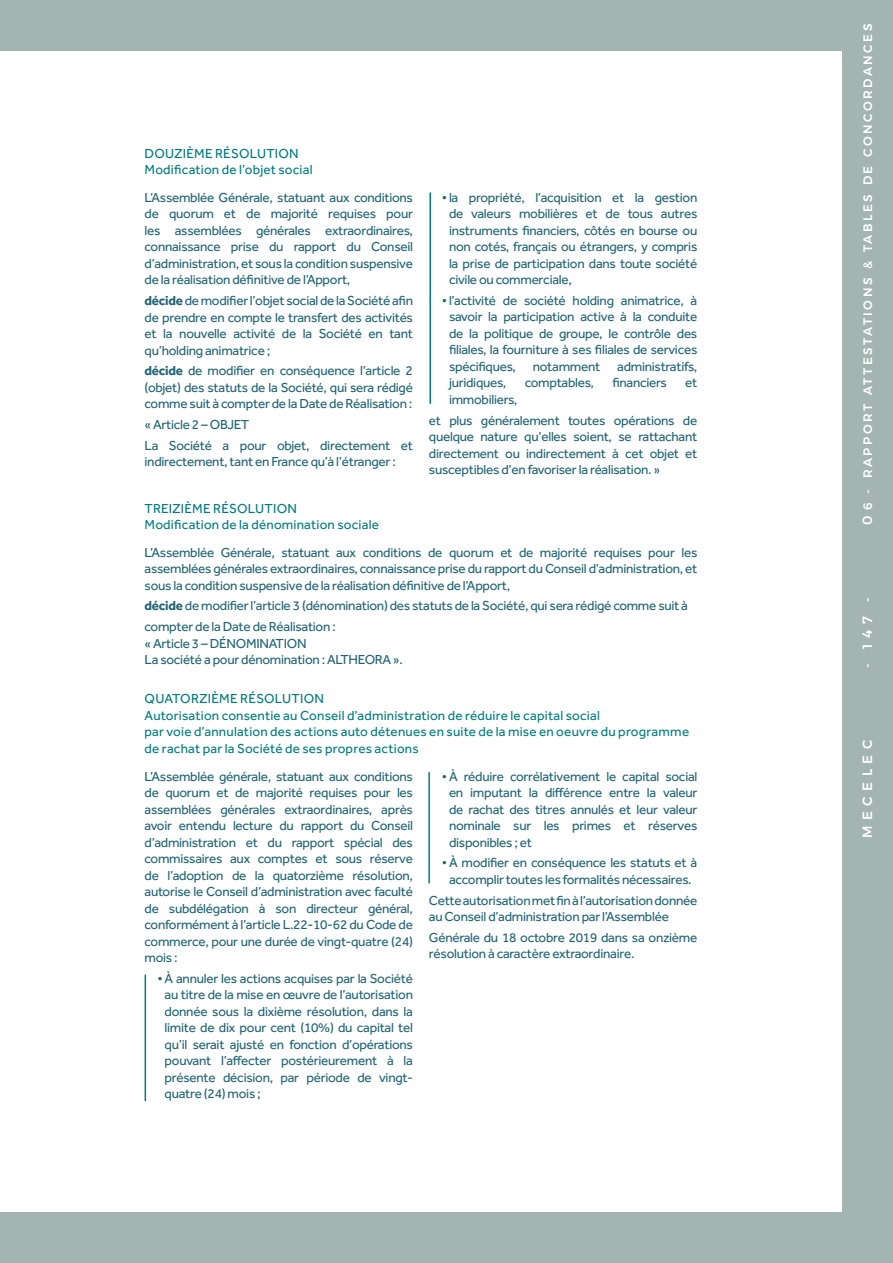
<style>
.page{position:relative;width:893px;height:1263px;background:#a4b4b2}
.page>*{position:absolute;margin:0;border:0;box-sizing:border-box;transform-origin:0 0}
.t1{font:13.5px/16.5px "Effra";letter-spacing:-.02em;color:#206374;text-align:justify}
.t2{font:13.5px/16.5px "Effra";letter-spacing:.015em;color:#017b7f}
.t3{font:500 13.5px "Montserrat";letter-spacing:.4em;color:#fff}
.t4{font:500 12.3px "Montserrat";letter-spacing:.21em;color:#fff}
.s1{font-weight:700}
.s2{font-size:13.5px}
</style>
<div class="page">
<div style="left:0;top:51px;width:842px;height:1161px;background:#fff"></div>
<hr style="left:429px;top:193px;width:2px;height:210px;background:#017b7f">
<hr style="left:428px;top:772px;width:2px;height:111px;background:#017b7f">
<hr style="left:145px;top:975px;width:1px;height:126px;background:#017b7f">
<p class="t2" style="left:145px;top:145px;width:170px">DOUZIÈME RÉSOLUTION<br>Modification de l’objet social</p>
<p class="t1" style="left:145px;top:189px;width:270px">L’Assemblée Générale, statuant aux conditions de quorum et de majorité requises pour les assemblées générales extraordinaires, connaissance prise du rapport du Conseil d’administration, et sous la condition suspensive de la réalisation définitive de l’Apport,</p>
<p class="t1" style="left:145px;top:292px;width:270px"><span class="s1">décide</span> de modifier l’objet social de la Société afin de prendre en compte le transfert des activités et la nouvelle activité de la Société en tant qu’holding animatrice ;</p>
<p class="t1" style="left:145px;top:362px;width:270px"><span class="s1">décide</span> de modifier en conséquence l’article 2 (objet) des statuts de la Société, qui sera rédigé comme suit à compter de la Date de Réalisation :</p>
<p class="t1" style="left:145px;top:414px;width:270px;line-height:20.7px">«Article 2 – OBJET<br>La Société a pour objet, directement et</p>
<p class="t1" style="left:145px;top:453px;width:253px">indirectement, tant en France qu’à l’étranger :</p>
<p class="t2" style="left:145px;top:500px;width:236px">TREIZIÈME RÉSOLUTION<br>Modification de la dénomination sociale</p>
<p class="t1" style="left:449px;top:189px;width:250px;text-indent:-7px">• la propriété, l’acquisition et la gestion de valeurs mobilières et de tous autres instruments financiers, côtés en bourse ou non cotés, français ou étrangers, y compris la prise de participation dans toute société civile ou commerciale,</p>
<p class="t1" style="left:449px;top:292px;width:250px;text-indent:-7px">• l’activité de société holding animatrice, à savoir la participation active à la conduite de la politique de groupe, le contrôle des filiales, la fourniture à ses filiales de services spécifiques,</p>
<p class="t1" style="left:533px;top:358px;width:69px">notamment</p>
<p class="t1" style="left:617px;top:358px;width:82px">administratifs,</p>
<p class="t1" style="left:449px;top:375px;width:59px">juridiques,</p>
<p class="t1" style="left:525px;top:375px;width:71px">comptables,</p>
<p class="t1" style="left:612px;top:375px;width:56px">financiers</p>
<p class="t1" style="left:685px;top:375px;width:14px">et</p>
<p class="t1" style="left:429px;top:389px;width:270px;line-height:20.7px;text-indent:20px">immobiliers,<br>et plus généralement toutes opérations de</p>
<p class="t1" style="left:429px;top:428px;width:270px">quelque nature qu’elles soient, se rattachant directement ou indirectement à cet objet et susceptibles d’en favoriser la réalisation.»</p>
<p class="t1" style="left:145px;top:544px;width:554px">L’Assemblée Générale, statuant aux conditions de quorum et de majorité requises pour les assemblées générales extraordinaires, connaissance prise du rapport du Conseil d’administration, et sous la condition suspensive de la réalisation définitive de l’Apport,</p>
<p class="t1" style="left:145px;top:595px;width:545px;line-height:20.7px"><span class="s1">décide</span> de modifier l’article 3 (dénomination) des statuts de la Société, qui sera rédigé comme suit à compter de la Date de Réalisation :</p>
<p class="t1" style="left:145px;top:635px;width:260px">«Article 3 – DÉNOMINATION<br>La société a pour dénomination : ALTHEORA».</p>
<p class="t2" style="left:145px;top:690px;width:546px">QUATORZIÈME RÉSOLUTION<br>Autorisation consentie au Conseil d’administration de réduire le capital social<br>par voie d’annulation des actions auto détenues en suite de la mise en oeuvre du programme de rachat par la Société de ses propres actions</p>
<p class="t1" style="left:145px;top:768px;width:270px">L’Assemblée générale, statuant aux conditions de quorum et de majorité requises pour les assemblées générales extraordinaires, après avoir entendu lecture du rapport du Conseil d’administration et du rapport spécial des commissaires aux comptes et sous réserve de l’adoption de la quatorzième résolution, autorise le Conseil d’administration avec faculté de subdélégation à son directeur général, conformément à l’article L.22-10-62 du Code de commerce, pour une durée de vingt-quatre (24) mois :</p>
<p class="t1" style="left:165px;top:970px;width:250px;text-indent:-7px">• À annuler les actions acquises par la Société au titre de la mise en œuvre de l’autorisation donnée sous la dixième résolution, dans la limite de dix pour cent (10%) du capital tel qu’il serait ajusté en fonction d’opérations pouvant l’affecter postérieurement à la présente décision, par période de vingt&shy;quatre (24) mois ;</p>
<p class="t1" style="left:449px;top:768px;width:250px;text-indent:-7px">• À réduire corrélativement le capital social en imputant la différence entre la valeur de rachat des titres annulés et leur valeur nominale sur les primes et réserves disponibles ; et</p>
<p class="t1" style="left:442px;top:854px;width:257px;text-align:center">• À modifier en conséquence les statuts et à accomplir toutes les formalités nécessaires.</p>
<p class="t1" style="left:429px;top:892px;width:270px">Cette autorisation met fin à l’autorisation donnée au Conseil d’administration par l’Assemblée</p>
<p class="t1" style="left:429px;top:929px;width:270px">Générale du 18 octobre 2019 dans sa onzième résolution à caractère extraordinaire.</p>
<p class="t4" style="left:858px;top:525px;width:503px;rotate:-90deg"><span class="s2">0</span> 6 - RAPPORT ATTESTATIONS &amp; TABLES DE CONCORDANCES</p>
<p class="t3" style="left:856px;top:668px;width:73px;rotate:-90deg">- 147 -</p>
<p class="t3" style="left:856px;top:838px;width:99px;rotate:-90deg">MECELEC</p>
</div>
